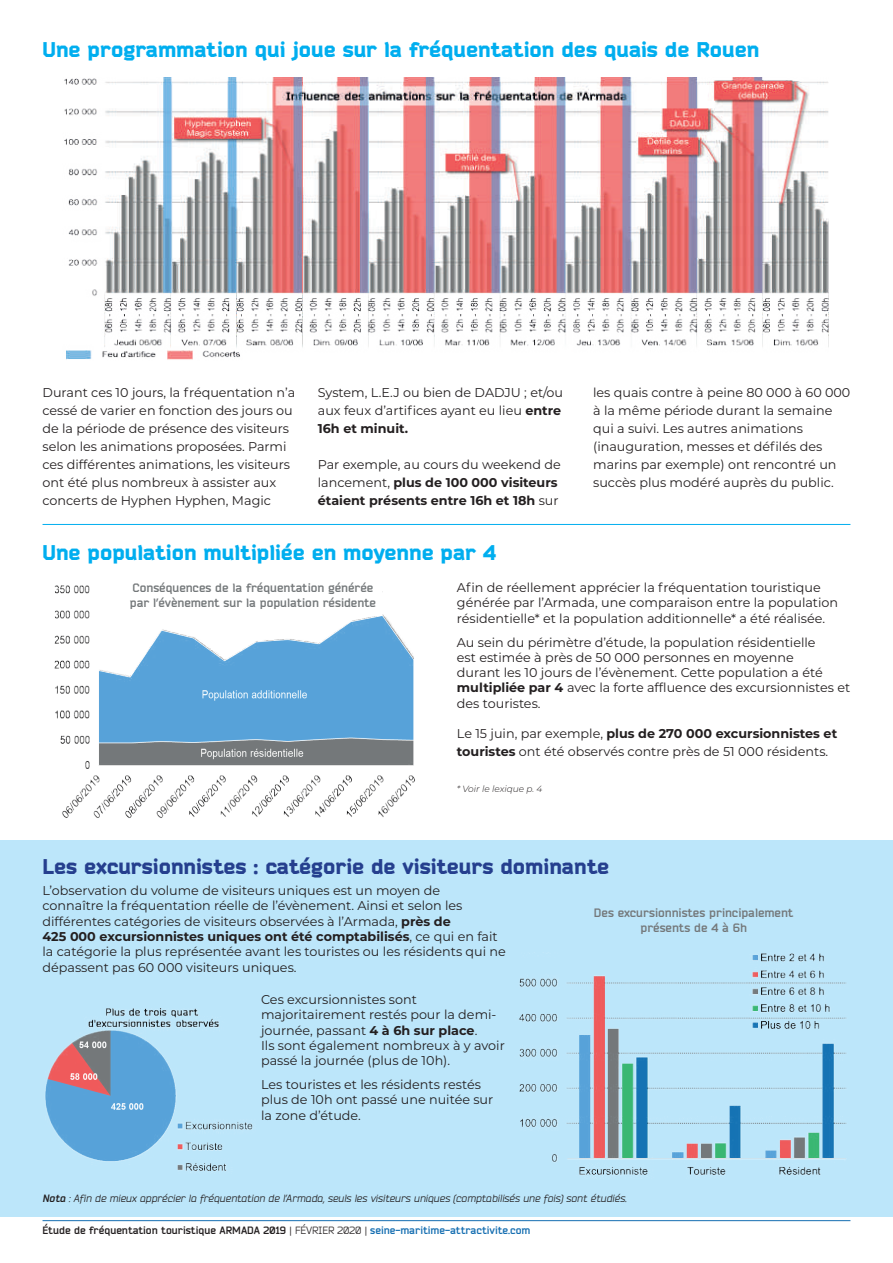
<style>
.page{position:relative;width:893px;height:1263px;background:#fff}
.page>*{position:absolute;margin:0;border:0;box-sizing:border-box;transform-origin:0 0}
.t1{font:900 21px "Bender";color:#00aeef}
.t2{font:900 21px "Bender";color:#253f8e}
.t3{font:12.75px/15.3px "Montserrat";color:#231f20}
.t4{font:700 12.75px/18px "Montserrat";color:#231f20}
.t5{font:700 12px/14.4px "Bender";color:#74787a;text-align:center}
.t6{font:italic 10.5px "Bender";color:#231f20}
.t7{font:700 10.5px "Bender";color:#231f20}
.t8{font:italic 300 9px "Montserrat";color:#231f20}
.s1{font-weight:700}
.s2{font-weight:400}
.s3{color:#156eb1}
</style>
<div class="page">
<hr style="left:43px;top:1220px;width:807px;height:1px;background:#156eb1">
<div style="left:0;top:840px;width:893px;height:376px;background:#bce6fa"></div>
<hr style="left:892px;top:382px;width:1px;height:320px;background:#bce6fa">
<hr style="left:43px;top:524px;width:807px;height:1px;background:#00aeef">
<img style="left:64px;top:77px;width:764px;height:283px">
<img style="left:45px;top:1008px;width:208px;height:165px">
<img style="left:519px;top:953px;width:328px;height:225px">
<img style="left:54px;top:585px;width:361px;height:233px">
<div style="left:124px;top:584px;width:258px;height:32px;background:#fff"></div>
<h1 class="t1" style="left:43px;top:37px;width:718px">Une programmation qui joue sur la fréquentation des quais de Rouen</h1>
<p class="t3" style="left:43px;top:383px;width:254px;line-height:18px">Durant ces 10 jours, la fréquentation n’a cessé de varier en fonction des jours ou de la période de présence des visiteurs selon les animations proposées. Parmi ces différentes animations, les visiteurs ont été plus nombreux à assister aux concerts de Hyphen Hyphen, Magic</p>
<p class="t3" style="left:318px;top:383px;width:247px;line-height:18px">System, L.E.J ou bien de DADJU ; et/ou aux feux d’artifices ayant eu lieu <span class="s1">entre<br>16h et minuit.</span></p>
<p class="t4" style="left:318px;top:455px;width:244px"><span class="s2">Par exemple, au cours du weekend de lancement,</span> plus de 100 000 visiteurs étaient présents entre 16h et 18h <span class="s2">sur</span></p>
<h1 class="t1" style="left:43px;top:539px;width:455px">Une population multipliée en moyenne par 4</h1>
<p class="t3" style="left:593px;top:383px;width:259px;line-height:18px">les quais contre à peine 80 000 à 60 000 à la même période durant la semaine qui a suivi. Les autres animations (inauguration, messes et défilés des marins par exemple) ont rencontré un succès plus modéré auprès du public.</p>
<p class="t5" style="left:130px;top:581px;width:248px;text-align:left">Conséquences de la fréquentation générée par l’évènement sur la population résidente</p>
<p class="t3" style="left:457px;top:579px;width:383px">Afin de réellement apprécier la fréquentation touristique générée par l’Armada, une comparaison entre la population résidentielle* et la population additionnelle* a été réalisée.</p>
<p class="t3" style="left:457px;top:634px;width:395px">Au sein du périmètre d’étude, la population résidentielle<br>est estimée à près de 50 000 personnes en moyenne<br>durant les 10 jours de l’évènement. Cette population a été <span class="s1">multipliée par 4</span> avec la forte affluence des excursionnistes et des touristes.</p>
<p class="t3" style="left:457px;top:724px;width:382px;line-height:18px">Le 15 juin, par exemple, <span class="s1">plus de 270 000 excursionnistes et touristes</span> ont été observés contre près de 51 000 résidents.</p>
<p class="t8" style="left:457px;top:783px;width:87px">* Voir le lexique p. 4</p>
<h1 class="t2" style="left:43px;top:853px;width:568px">Les excursionnistes : catégorie de visiteurs dominante</h1>
<p class="t3" style="left:43px;top:882px;width:465px">L’observation du volume de visiteurs uniques est un moyen de<br>connaître la fréquentation réelle de l’évènement. Ainsi et selon les différentes catégories de visiteurs observées à l’Armada, <span class="s1">près de<br>425 000 excursionnistes uniques ont été comptabilisés</span>, ce qui en fait la catégorie la plus représentée avant les touristes ou les résidents qui ne dépassent pas 60 000 visiteurs uniques.</p>
<p class="t3" style="left:261px;top:991px;width:245px">Ces excursionnistes sont majoritairement restés pour la demi&shy;journée, passant <span class="s1">4 à 6h sur place</span>.<br>Ils sont également nombreux à y avoir passé la journée (plus de 10h).</p>
<p class="t3" style="left:261px;top:1076px;width:234px">Les touristes et les résidents restés plus de 10h ont passé une nuitée sur la zone d’étude.</p>
<p class="t5" style="left:594px;top:906px;width:201px">Des excursionnistes principalement présents de 4 à 6h</p>
<p class="t6" style="left:43px;top:1192px;width:586px"><span class="s1">Nota</span> : Afin de mieux apprécier la fréquentation de l’Armada, seuls les visiteurs uniques (comptabilisés une fois) sont étudiés.</p>
<p class="t7" style="left:43px;top:1224px;width:489px">Étude de fréquentation touristique ARMADA 2019 <span class="s2">| FÉVRIER 2020 |</span> <span class="s3">seine-maritime-attractivite.com</span></p>
</div>
